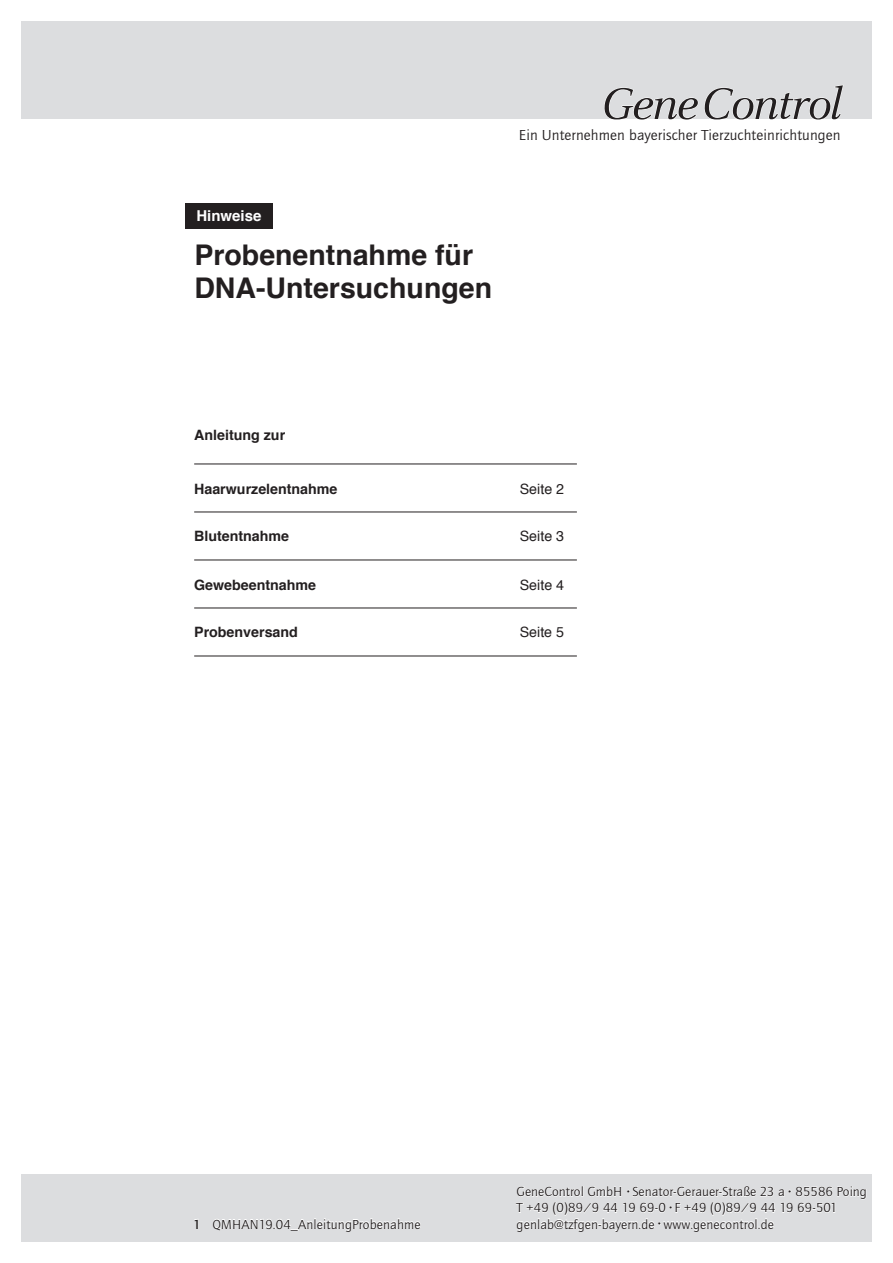
<style>
.page{position:relative;width:893px;height:1263px;background:#fff}
.page>*{position:absolute;margin:0;border:0;box-sizing:border-box;transform-origin:0 0}
.t1{font:italic 48px "Celeste";letter-spacing:-.03em;color:#231f20;scale:1.04 1}
.t2{font:700 28.5px/33px "Helvetica";color:#231f20}
.t3{font:15px "Quay Sans EF";letter-spacing:.01em;color:#231f20;scale:1.04 1}
.t4{font:700 15px "Helvetica";color:#fff}
.t5{font:700 14.25px "Helvetica";color:#231f20}
.t6{font:14.25px "Helvetica";color:#231f20}
.t7{font:13.5px/16.2px "Quay Sans EF";letter-spacing:.01em;color:#231f20;scale:1.04 1}
.s1{font-weight:500}
</style>
<div class="page">
<div style="left:21px;top:1174px;width:850px;height:68px;background:#dcdddf"></div>
<svg style="left:516px;top:1186px;width:351px;height:46px"></svg>
<hr style="left:194px;top:464px;width:383px;height:1px;background:#231f20">
<hr style="left:194px;top:512px;width:383px;height:1px;background:#231f20">
<hr style="left:194px;top:560px;width:383px;height:1px;background:#231f20">
<hr style="left:194px;top:608px;width:383px;height:1px;background:#231f20">
<hr style="left:194px;top:656px;width:383px;height:1px;background:#231f20">
<div style="left:186px;top:203px;width:87px;height:26px;background:#231f20"></div>
<div style="left:21px;top:21px;width:850px;height:98px;background:#dcdddf"></div>
<svg style="left:604px;top:85px;width:240px;height:34px"></svg>
<svg style="left:194px;top:1219px;width:5px;height:10px"></svg>
<svg style="left:212px;top:1218px;width:209px;height:14px"></svg>
<p class="t4" style="left:196px;top:204px;width:67px">Hinweise</p>
<h2 class="t2" style="left:194px;top:238px;width:299px">Probenentnahme für<br>DNA-Untersuchungen</h2>
<h1 class="t1" style="left:601px;top:79px;width:233px">Gene Control</h1>
<p class="t3" style="left:519px;top:127px;width:311px">Ein Unternehmen bayerischer Tierzuchteinrichtungen</p>
<p class="t5" style="left:194px;top:424px;width:93px">Anleitung zur</p>
<p class="t5" style="left:194px;top:478px;width:145px">Haarwurzelentnahme</p>
<p class="t6" style="left:520px;top:478px;width:46px">Seite 2</p>
<p class="t5" style="left:194px;top:524px;width:97px">Blutentnahme</p>
<p class="t6" style="left:520px;top:525px;width:46px">Seite 3</p>
<p class="t5" style="left:194px;top:574px;width:123px">Gewebeentnahme</p>
<p class="t6" style="left:520px;top:574px;width:46px">Seite 4</p>
<p class="t5" style="left:194px;top:620px;width:105px">Probenversand</p>
<p class="t6" style="left:520px;top:621px;width:46px">Seite 5</p>
<p class="t7" style="left:193px;top:1216px;width:220px"><span class="s1">1</span> QMHAN19.04_AnleitungProbenahme</p>
<p class="t7" style="left:517px;top:1184px;width:338px">GeneControl GmbH <sup>•</sup> Senator-Gerauer-Straße 23 a <sup>•</sup> 85586 Poing<br>T +49 (0)89/9 44 19 69-0 <sup>•</sup> F +49 (0)89/9 44 19 69-501 genlab@tzfgen-bayern.de <sup>•</sup> www.genecontrol.de</p>
</div>
